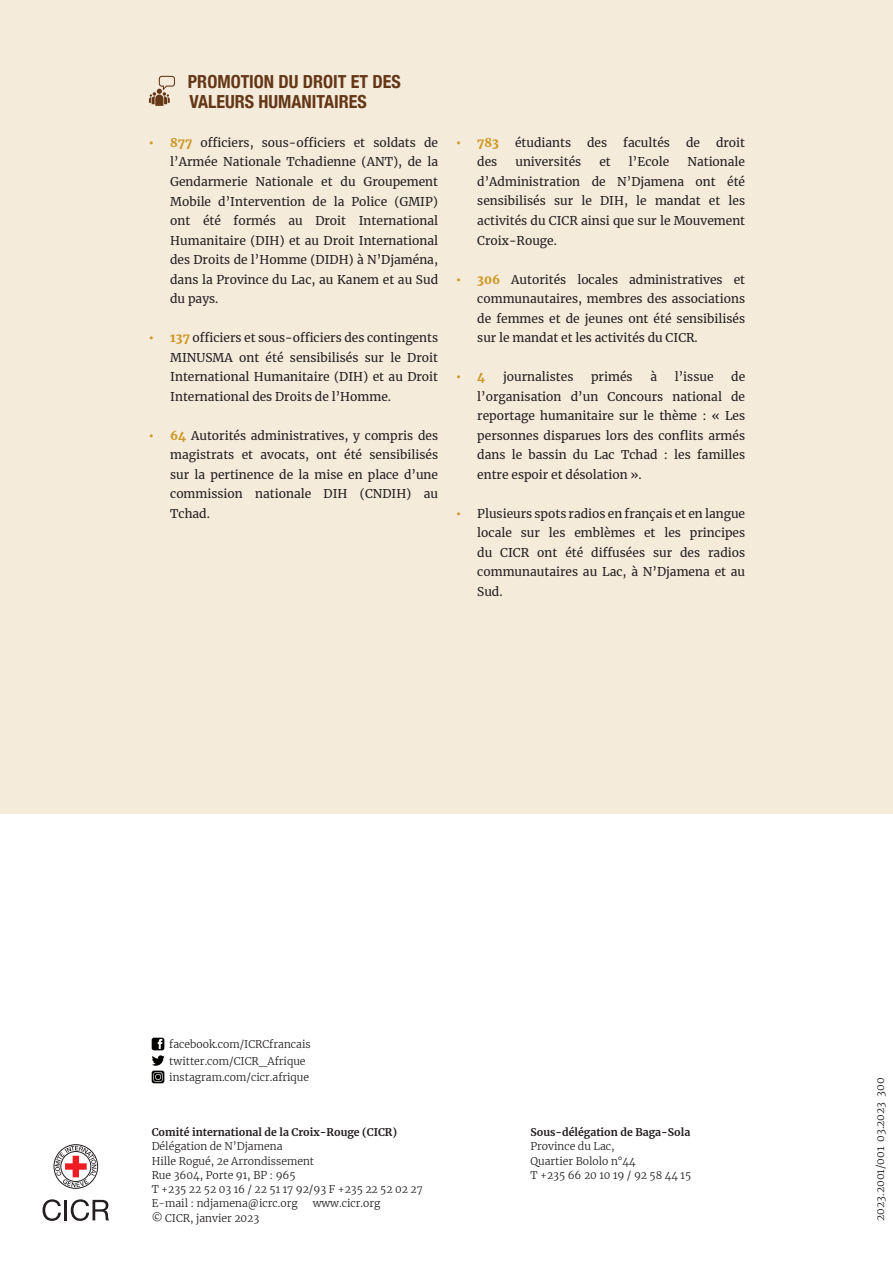
<style>
.page{position:relative;width:893px;height:1263px;background:#fff}
.page>*{position:absolute;margin:0;border:0;box-sizing:border-box;transform-origin:0 0}
.t1{font:700 condensed 18px/19.5px "Helvetica Neue";color:#643717}
.t2{font:12px/19.5px "Merriweather";color:#231f20;text-align:justify}
.t3{font:900 12px "Merriweather";color:#cd9926}
.t4{font:900 12px "Merriweather";color:#cf9b2a}
.t5{font:300 10.5px/14.2px "Merriweather";color:#231f20}
.t6{font:700 10.5px "Merriweather";color:#231f20}
.s1{font-weight:900;color:#cf9b2a}
.s2{font-weight:900;color:#cd9926}
.s3{color:#cf9b2a}
.s4{color:#cd9926}
</style>
<div class="page">
<div style="left:0;top:0;width:893px;height:813px;background:#f4ebdb"></div>
<svg style="left:149px;top:76px;width:26px;height:30px"></svg>
<svg style="left:53px;top:1144px;width:45px;height:45px"></svg>
<svg style="left:43px;top:1199px;width:18px;height:22px"></svg>
<hr style="left:64px;top:1200px;width:3px;height:20px;background:#231f20">
<svg style="left:71px;top:1199px;width:38px;height:22px"></svg>
<svg style="left:152px;top:1038px;width:13px;height:45px"></svg>
<h1 class="t1" style="left:188px;top:71px;width:214px">PROMOTION DU DROIT ET DES<br>VALEURS HUMANITAIRES</h1>
<p class="t2" style="left:170px;top:133px;width:269px;text-indent:-21px"><span class="s1">•</span> <span class="s2">877</span> officiers, sous-officiers et soldats de l’Armée Nationale Tchadienne (ANT), de la Gendarmerie Nationale et du Groupement Mobile d’Intervention de la Police (GMIP) ont été formés au Droit International Humanitaire (DIH) et au Droit International des Droits de l’Homme (DIDH) à N’Djaména, dans la Province du Lac, au Kanem et au Sud du pays.</p>
<p class="t2" style="left:170px;top:328px;width:269px;text-indent:-21px"><span class="s1">•</span> <span class="s2">137</span> officiers et sous-officiers des contingents MINUSMA ont été sensibilisés sur le Droit International Humanitaire (DIH) et au Droit International des Droits de l’Homme.</p>
<p class="t2" style="left:170px;top:425px;width:269px;text-indent:-21px"><span class="s1">•</span> <span class="s2">64</span> Autorités administratives, y compris des magistrats et avocats, ont été sensibilisés sur la pertinence de la mise en place d’une commission nationale DIH (CNDIH) au Tchad.</p>
<p class="t3" style="left:456px;top:134px;width:45px"><span class="s3">•</span> 783</p>
<p class="t2" style="left:515px;top:133px;width:58px">étudiants</p>
<p class="t2" style="left:587px;top:133px;width:22px">des</p>
<p class="t2" style="left:623px;top:133px;width:48px">facultés</p>
<p class="t2" style="left:686px;top:133px;width:15px">de</p>
<p class="t2" style="left:716px;top:133px;width:31px">droit</p>
<p class="t2" style="left:477px;top:152px;width:22px">des</p>
<p class="t2" style="left:515px;top:152px;width:67px">universités</p>
<p class="t2" style="left:599px;top:152px;width:13px">et</p>
<p class="t2" style="left:629px;top:152px;width:42px">l’Ecole</p>
<p class="t2" style="left:477px;top:152px;width:269px;text-indent:210px">Nationale d’Administration de N’Djamena ont été sensibilisés sur le DIH, le mandat et les activités du CICR ainsi que sur le Mouvement Croix-Rouge.</p>
<p class="t2" style="left:477px;top:269px;width:269px;text-indent:-21px"><span class="s1">•</span> <span class="s2">306</span> Autorités locales administratives et communautaires, membres des associations de femmes et de jeunes ont été sensibilisés sur le mandat et les activités du CICR.</p>
<p class="t4" style="left:456px;top:368px;width:31px">• <span class="s4">4</span></p>
<p class="t2" style="left:503px;top:367px;width:72px">journalistes</p>
<p class="t2" style="left:591px;top:367px;width:43px">primés</p>
<p class="t2" style="left:650px;top:367px;width:8px">à</p>
<p class="t2" style="left:675px;top:367px;width:40px">l’issue</p>
<p class="t2" style="left:477px;top:367px;width:269px;text-indent:254px">de l’organisation d’un Concours national de reportage humanitaire sur le thème : « Les personnes disparues lors des conflits armés dans le bassin du Lac Tchad : les familles entre espoir et désolation ».</p>
<p class="t2" style="left:477px;top:503px;width:269px;text-indent:-21px"><span class="s1">•</span> Plusieurs spots radios en français et en langue locale sur les emblèmes et les principes du CICR ont été diffusées sur des radios communautaires au Lac, à N’Djamena et au Sud.</p>
<p class="t5" style="left:169px;top:1036px;width:143px;line-height:16.5px">facebook.com/ICRCfrancais twitter.com/CICR_Afrique instagram.com/cicr.afrique</p>
<p class="t6" style="left:152px;top:1125px;width:247px">Comité international de la Croix-Rouge (CICR)</p>
<p class="t5" style="left:152px;top:1139px;width:273px">Délégation de N’Djamena<br>Hille Rogué, 2e Arrondissement<br>Rue 3604, Porte 91, BP : 965<br>T +235 22 52 03 16 / 22 51 17 92/93 F +235 22 52 02 27<br>E-mail : ndjamena@icrc.org</p>
<p class="t5" style="left:313px;top:1196px;width:69px">www.cicr.org</p>
<p class="t5" style="left:152px;top:1210px;width:109px">© CICR, janvier 2023</p>
<p class="t6" style="left:530px;top:1125px;width:161px">Sous-délégation de Baga-Sola</p>
<p class="t5" style="left:530px;top:1139px;width:162px">Province du Lac,<br>Quartier Bololo n°44<br>T +235 66 20 10 19 / 92 58 44 15</p>
<p class="t5" style="left:873px;top:1221px;width:145px;rotate:-90deg">2023.2001/001 03.2023 300</p>
</div>
